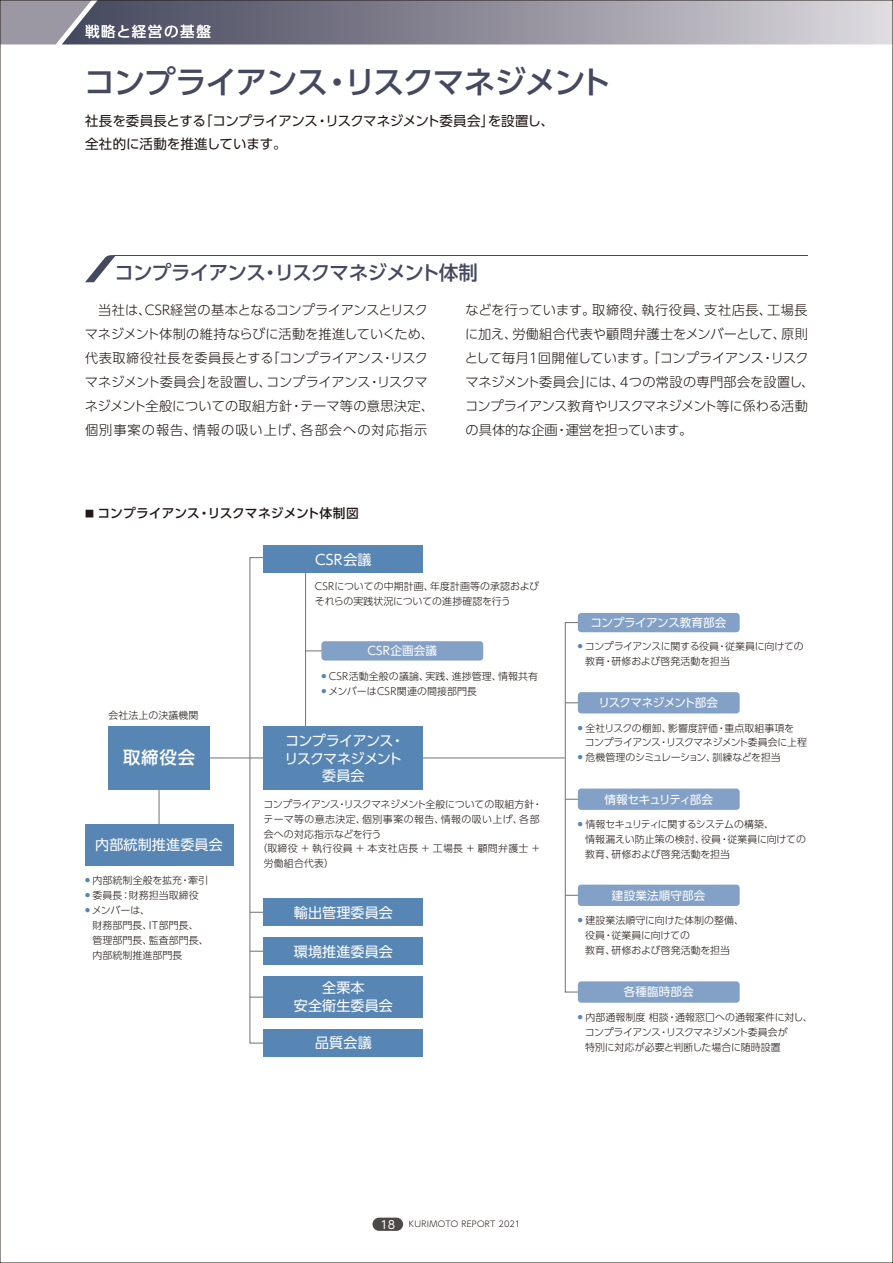
<style>
.page{position:relative;width:893px;height:1263px;background:#fff}
.page>*{position:absolute;margin:0;border:0;box-sizing:border-box;transform-origin:0 0}
.t1{font:500 31.5px "UD Shin Go Pro";letter-spacing:-.04em;color:#44495f}
.t2{font:500 19.5px "UD Shin Go Pro";letter-spacing:-.04em;color:#44495f}
.t3{font:500 17.4px "UD Shin Go Pro";color:#fff}
.t4{font:14.55px "UD Shin Go Pro";letter-spacing:.11em;color:#fff}
.t5{font:14.1px/17.4px "UD Shin Go Pro";letter-spacing:.01em;color:#fff;text-align:center}
.t6{font:14.1px/17.4px "UD Shin Go Pro";letter-spacing:-.045em;color:#fff;text-align:center}
.t7{font:13.5px/22.5px "UD Shin Go Pro";letter-spacing:-.015em;color:#221815}
.t8{font:300 13.2px/24px "UD Shin Go Pro";letter-spacing:-.005em;color:#221815;text-align:center}
.t9{font:500 12.75px "UD Shin Go Pro";color:#221815}
.t10{font:11.55px "UD Shin Go Pro";color:#fff}
.t11{font:11.55px "UD Shin Go Pro";letter-spacing:-.035em;color:#fff}
.t12{font:11.55px "UD Shin Go Pro";letter-spacing:-.06em;color:#fff}
.t13{font:11.55px "UD Shin Go Pro";letter-spacing:-.08em;color:#fff}
.t14{font:300 9.9px/14.9px "UD Shin Go Pro";letter-spacing:.01em;color:#221815}
.t15{font:300 9.9px/14.9px "UD Shin Go Pro";letter-spacing:-.025em;color:#221815}
.t16{font:300 9.9px/14.9px "UD Shin Go Pro";letter-spacing:-.01em;color:#221815}
.t17{font:300 9.9px/14.9px "UD Shin Go Pro";letter-spacing:-.02em;color:#221815}
.t18{font:300 9.9px "UD Shin Go Pro";letter-spacing:-.04em;color:#221815}
.t19{font:300 9.9px "UD Shin Go Pro";letter-spacing:.045em;color:#221815}
.t20{font:300 9.9px "UD Shin Go Pro";letter-spacing:.03em;color:#221815}
.t21{font:300 8.25px "UD Shin Go Pro";letter-spacing:.025em;color:#221815}
.s1{font-size:8.85px}
.s2{font-weight:400;font-size:11.25px;color:#fff}
</style>
<div class="page">
<svg style="left:2px;top:2px;width:889px;height:42px;background:#918f9c"></svg>
<hr style="left:206px;top:757px;width:359px;height:1px;background:#727171">
<hr style="left:305px;top:569px;width:1px;height:174px;background:#727171">
<hr style="left:306px;top:650px;width:33px;height:1px;background:#727171">
<svg style="left:249px;top:557px;width:21px;height:487px"></svg>
<hr style="left:159px;top:759px;width:1px;height:88px;background:#727171">
<div style="left:108px;top:726px;width:102px;height:64px;background:#5886b4"></div>
<div style="left:264px;top:545px;width:159px;height:27px;background:#5886b4"></div>
<div style="left:264px;top:937px;width:159px;height:28px;background:#5886b4"></div>
<div style="left:264px;top:899px;width:159px;height:27px;background:#5886b4"></div>
<div style="left:264px;top:1029px;width:159px;height:28px;background:#5886b4"></div>
<div style="left:264px;top:976px;width:159px;height:42px;background:#5886b4"></div>
<div style="left:578px;top:981px;width:162px;height:22px;background:#83a1c6;border-radius:3px"></div>
<div style="left:578px;top:692px;width:162px;height:21px;background:#83a1c6;border-radius:3px"></div>
<div style="left:578px;top:788px;width:162px;height:22px;background:#83a1c6;border-radius:3px"></div>
<svg style="left:564px;top:622px;width:29px;height:371px"></svg>
<div style="left:578px;top:885px;width:162px;height:21px;background:#83a1c6;border-radius:3px"></div>
<div style="left:578px;top:613px;width:162px;height:19px;background:#83a1c6;border-radius:3px"></div>
<div style="left:321px;top:641px;width:162px;height:19px;background:#83a1c6;border-radius:3px"></div>
<div style="left:264px;top:726px;width:159px;height:64px;background:#5886b4"></div>
<div style="left:372px;top:1217px;width:31px;height:14px;background:#4c4948;border-radius:7px"></div>
<div style="left:85px;top:825px;width:148px;height:41px;background:#5886b4"></div>
<svg style="left:85px;top:255px;width:30px;height:27px"></svg>
<hr style="left:114px;top:255px;width:694px;height:1px;background:#44495f">
<p class="t4" style="left:85px;top:20px;width:127px">戦略と経営の基盤</p>
<h1 class="t1" style="left:84px;top:56px;width:529px">コンプライアンス・リスクマネジメント</h1>
<p class="t7" style="left:85px;top:109px;width:471px">社長を委員長とする「コンプライアンス・リスクマネジメント委員会」を設置し、全社的に活動を推進しています。</p>
<h2 class="t2" style="left:115px;top:257px;width:365px">コンプライアンス・リスクマネジメント体制</h2>
<p class="t8" style="left:85px;top:297px;width:351px">当社は、ＣＳＲ経営の基本となるコンプライアンスとリスク<br>マネジメント体制の維持ならびに活動を推進していくため、代表取締役社長を委員長とする「コンプライアンス・リスクマネジメント委員会」を設置し、コンプライアンス・リスクマネジメント全般についての取組方針・テーマ等の意思決定、個別事案の報告、情報の吸い上げ、各部会への対応指示</p>
<p class="t8" style="left:465px;top:297px;width:351px;text-align:left">などを行っています。取締役、執行役員、支社店長、工場長に加え、労働組合代表や顧問弁護士をメンバーとして、原則として毎月１回開催しています。「コンプライアンス・リスクマネジメント委員会」には、4つの常設の専門部会を設置し、コンプライアンス教育やリスクマネジメント等に係わる活動の具体的な企画・運営を担っています。</p>
<p class="t9" style="left:85px;top:503px;width:275px"><span class="s1">■</span> コンプライアンス・リスクマネジメント体制図</p>
<p class="t5" style="left:315px;top:550px;width:58px">CSR会議</p>
<p class="t14" style="left:108px;top:707px;width:92px">会社法上の決議機関</p>
<h3 class="t3" style="left:123px;top:743px;width:74px">取締役会</h3>
<p class="t5" style="left:95px;top:836px;width:129px">内部統制推進委員会</p>
<p class="t14" style="left:85px;top:873px;width:125px"><sup>●</sup> 内部統制全般を拡充・牽引</p>
<p class="t14" style="left:85px;top:887px;width:115px"><sup>●</sup> 委員長：財務担当取締役</p>
<p class="t14" style="left:92px;top:902px;width:118px;text-indent:-7px"><sup>●</sup> メンバーは、<br>財務部門長、IT部門長、管理部門長、監査部門長、内部統制推進部門長</p>
<p class="t14" style="left:315px;top:579px;width:226px">CSRについての中期計画、年度計画等の承認およびそれらの実践状況についての進捗確認を行う</p>
<p class="t10" style="left:367px;top:641px;width:71px">CSR企画会議</p>
<p class="t14" style="left:321px;top:668px;width:218px"><sup>●</sup> CSR活動全般の議論、実践、進捗管理、情報共有</p>
<p class="t14" style="left:321px;top:683px;width:157px"><sup>●</sup> メンバーはCSR関連の間接部門長</p>
<p class="t6" style="left:284px;top:732px;width:122px">コンプライアンス・リスクマネジメント委員会</p>
<p class="t18" style="left:263px;top:796px;width:280px">コンプライアンス・リスクマネジメント全般についての取組方針・</p>
<p class="t19" style="left:264px;top:811px;width:277px">テーマ等の意志決定、個別事案の報告、情報の吸い上げ、各部</p>
<p class="t14" style="left:264px;top:826px;width:119px">会への対応指示などを行う</p>
<p class="t20" style="left:257px;top:841px;width:285px">（取締役 ＋ 執行役員 ＋ 本支社店長 ＋ 工場長 ＋ 顧問弁護士 ＋</p>
<p class="t14" style="left:264px;top:856px;width:72px">労働組合代表）</p>
<p class="t5" style="left:294px;top:904px;width:101px">輸出管理委員会</p>
<p class="t5" style="left:294px;top:942px;width:101px">環境推進委員会</p>
<p class="t11" style="left:590px;top:613px;width:137px">コンプライアンス教育部会</p>
<p class="t17" style="left:585px;top:639px;width:220px;text-indent:-7px"><sup>●</sup> コンプライアンスに関する役員・従業員に向けての教育・研修および啓発活動を担当</p>
<p class="t12" style="left:598px;top:693px;width:121px">リスクマネジメント部会</p>
<p class="t15" style="left:585px;top:720px;width:224px;text-indent:-7px"><sup>●</sup> 全社リスクの棚卸、影響度評価・重点取組事項を<br>コンプライアンス・リスクマネジメント委員会に上程</p>
<p class="t15" style="left:578px;top:750px;width:204px"><sup>●</sup> 危機管理のシミュレーション、訓練などを担当</p>
<p class="t13" style="left:604px;top:790px;width:110px">情報セキュリティ部会</p>
<p class="t16" style="left:585px;top:816px;width:222px;text-indent:-7px"><sup>●</sup> 情報セキュリティに関するシステムの構築、<br>情報漏えい防止策の検討、役員・従業員に向けての教育、研修および啓発活動を担当</p>
<p class="t10" style="left:612px;top:886px;width:95px">建設業法順守部会</p>
<p class="t14" style="left:585px;top:912px;width:160px;text-indent:-7px"><sup>●</sup> 建設業法順守に向けた体制の整備、役員・従業員に向けての<br>教育、研修および啓発活動を担当</p>
<p class="t5" style="left:294px;top:979px;width:101px">全栗本<br>安全衛生委員会</p>
<p class="t10" style="left:624px;top:983px;width:72px">各種臨時部会</p>
<p class="t14" style="left:585px;top:1009px;width:229px;text-indent:-7px"><sup>●</sup> 内部通報制度 相談・通報窓口への通報案件に対し、コンプライアンス・リスクマネジメント委員会が<br>特別に対応が必要と判断した場合に随時設置</p>
<p class="t5" style="left:315px;top:1034px;width:58px">品質会議</p>
<p class="t21" style="left:380px;top:1217px;width:141px"><span class="s2">18</span> KURIMOTO REPORT 2021</p>
</div>
